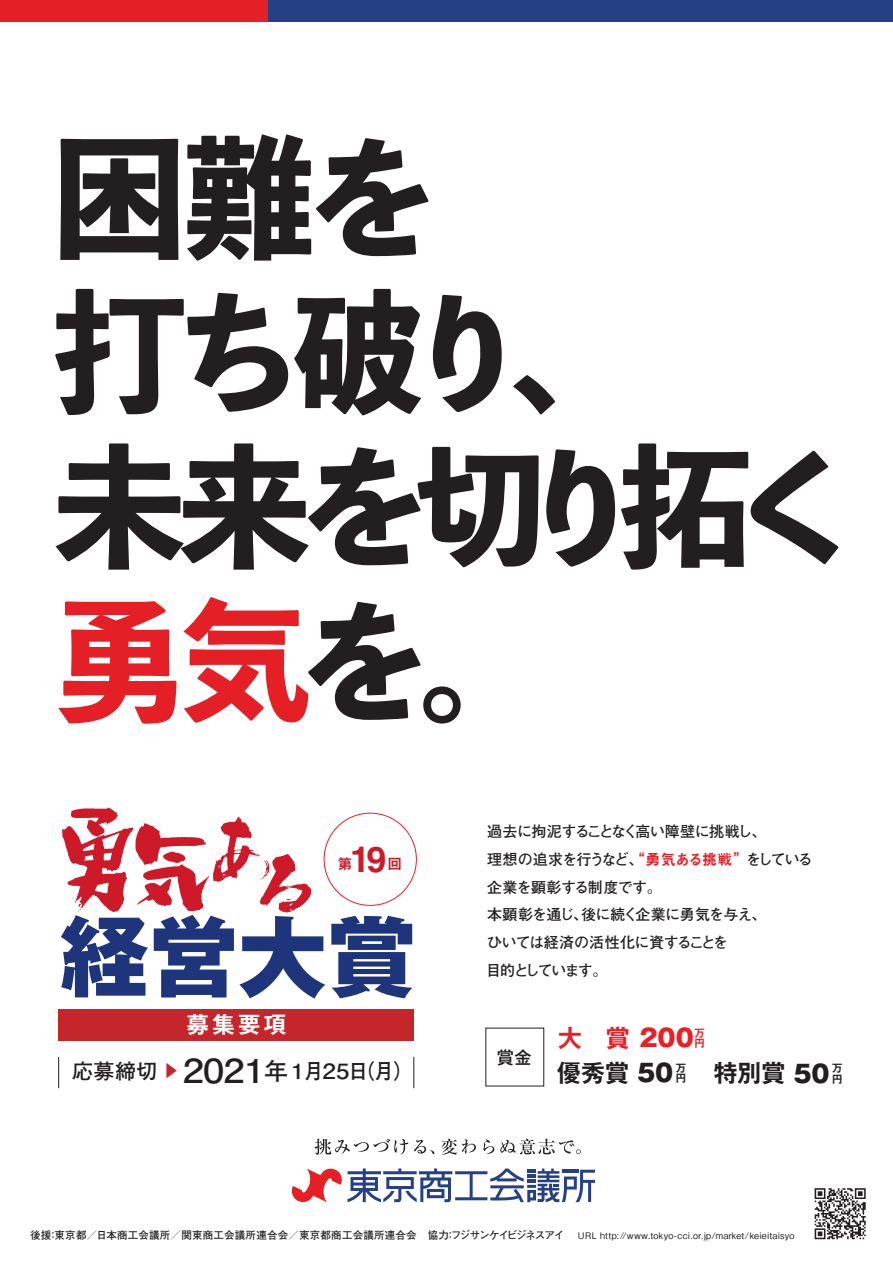
<style>
.page{position:relative;width:893px;height:1263px;background:#fff}
.page>*{position:absolute;margin:0;border:0;box-sizing:border-box;transform-origin:0 0}
.t1{font:800 131.55px/154.5px "Toppan Bunkyu Midashi Gothic Std N";letter-spacing:-.09em;color:#231f20}
.t2{font:800 88.05px "Gothic MB101 Pro";color:#1e357c}
.t3{font:700 35.7px "Helvetica";color:#ce1929}
.t4{font:700 23.85px/35.1px "Gothic MB101 Pro De";color:#ee1d23}
.t5{font:700 23.85px "Gothic MB101 Pro De";color:#231f20}
.t6{font:700 22.35px "Gothic MB101 Pro De";color:#fff}
.t7{font:700 21px "Futo Go B101 Pro";color:#231f20;scale:1.15 1}
.t8{font:700 21px "Futo Go B101 Pro";color:#231f20}
.t9{font:500 17.1px "Gothic MB101 Pro";color:#231f20}
.t10{font:700 16.8px "Futo Go B101 Pro";color:#c4262c}
.t11{font:700 15px/27.8px "Futo Go B101 Pro";letter-spacing:-.05em;color:#231f20}
.t12{font:700 13.8px "Gothic MB101 Pro De";color:#ce1929}
.t13{font:700 10.5px "Futo Go B101 Pro";letter-spacing:.02em;color:#231f20}
.t14{font:700 10.35px/10.4px "Gothic MB101 Pro De";color:#231f20}
.t15{font:700 10.35px/10.4px "Gothic MB101 Pro De";color:#ee1d23}
.s1{color:#e41f25}
.s2{font-size:33px}
.s3{font-size:24px}
.s4{font-family:"Midashi Go Pro MB31";font-weight:400;color:#ee1d23}
.s5{font-family:"Gothic MB101 Pro";font-weight:800}
.s6{color:#231f20}
.s7{font-family:"Gothic MB101 Pro";font-weight:800;color:#231f20}
.s8{font-family:"Gothic BBB Pro";font-weight:500;font-size:9px}
</style>
<div class="page">
<div style="left:0;top:0;width:893px;height:21px;background:#264085"></div>
<div style="left:0;top:0;width:268px;height:21px;background:#e41f25"></div>
<svg style="left:314px;top:1138px;width:94px;height:17px"></svg>
<svg style="left:414px;top:1140px;width:20px;height:14px"></svg>
<svg style="left:441px;top:1138px;width:35px;height:17px"></svg>
<svg style="left:483px;top:1139px;width:11px;height:15px"></svg>
<svg style="left:500px;top:1138px;width:81px;height:16px"></svg>
<svg style="left:292px;top:1168px;width:303px;height:34px"></svg>
<svg style="left:815px;top:1188px;width:51px;height:51px"></svg>
<div style="left:59px;top:1010px;width:355px;height:31px;background:#c4262c"></div>
<hr style="left:414px;top:1057px;width:1px;height:31px;background:#231f20">
<hr style="left:58px;top:1057px;width:1px;height:31px;background:#231f20">
<svg style="left:62px;top:807px;width:249px;height:106px"></svg>
<h1 class="t1" style="left:54px;top:113px;width:809px">困難を<br>打ち破り、<br>未来を切り拓く<span class="s1">勇気</span>を。</h1>
<h3 class="t3" style="left:350px;top:837px;width:38px">19</h3>
<h3 class="t12" style="left:338px;top:852px;width:65px">第　　回</h3>
<h2 class="t2" style="left:61px;top:883px;width:356px">経営大賞</h2>
<h3 class="t6" style="left:187px;top:1006px;width:101px">募集要項</h3>
<h3 class="t8" style="left:72px;top:1054px;width:87px">応募締切</h3>
<h3 class="t10" style="left:158px;top:1079px;width:18px;rotate:-90deg">▼</h3>
<h3 class="t7" style="left:183px;top:1054px;width:203px"><span class="s2">2021</span><span class="s3">年</span> 1月25日（月）</h3>
<h3 class="t11" style="left:486px;top:816px;width:328px">過去に拘泥することなく高い障壁に挑戦し、<br>理想の追求を行うなど、<span class="s4">“勇気ある挑戦”</span>をしている企業を顕彰する制度です。<br>本顕彰を通じ、後に続く企業に勇気を与え、<br>ひいては経済の活性化に資することを<br>目的としています。</h3>
<h3 class="t9" style="left:497px;top:1043px;width:37px">賞金</h3>
<h3 class="t4" style="left:557px;top:1017px;width:138px">大　賞 <span class="s5">200</span><span class="s6">優秀賞</span> <span class="s7">50</span></h3>
<p class="t15" style="left:695px;top:1026px;width:11px">万円</p>
<h3 class="t5" style="left:714px;top:1053px;width:117px">特別賞 <span class="s5">50</span></h3>
<p class="t14" style="left:676px;top:1061px;width:11px">万円</p>
<p class="t14" style="left:832px;top:1062px;width:11px">万円</p>
<p class="t13" style="left:30px;top:1227px;width:766px">後援：東京都／日本商工会議所／関東商工会議所連合会／東京都商工会議所連合会　協力：フジサンケイビジネスアイ　 <span class="s8">URL http://www.tokyo-cci.or.jp/market/keieitaisyo</span></p>
</div>
